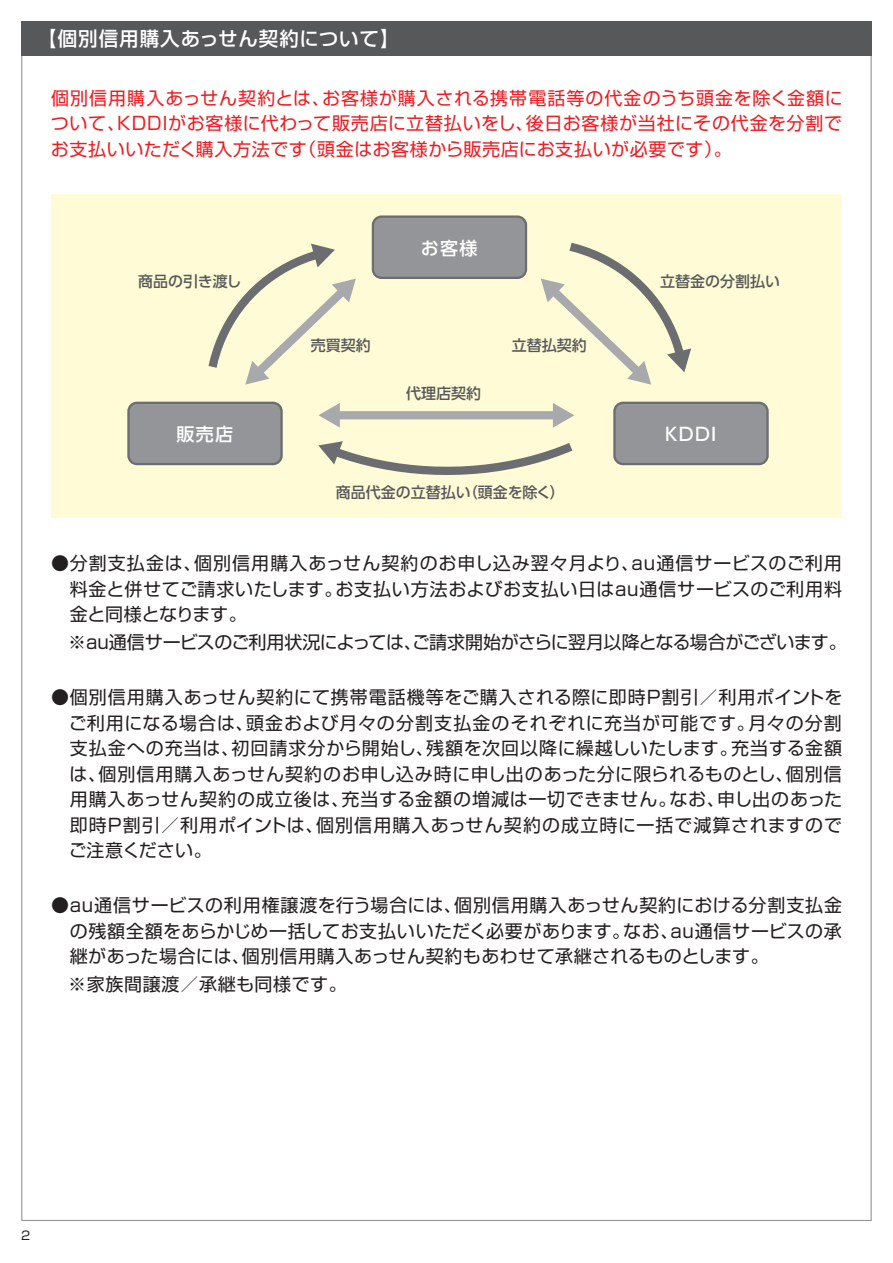
<style>
.page{position:relative;width:893px;height:1263px;background:#fff}
.page>*{position:absolute;margin:0;border:0;box-sizing:border-box;transform-origin:0 0}
.t1{font:500 19.5px "Shin Go Pro";letter-spacing:.05em;color:#fff}
.t2{font:18px/25.5px "Shin Go Pro";letter-spacing:.015em;color:#231f20;text-align:justify}
.t3{font:18px/25.5px "Shin Go Pro";letter-spacing:.03em;color:#ee1d23;text-align:justify}
.t4{font:18px "Shin Go Pro";letter-spacing:-.03em;color:#231f20}
.t5{font:18px "Shin Go Pro";letter-spacing:.04em;color:#231f20}
.t6{font:18px "UD Shin Go Pro Medium 90 pv RKSJ H";letter-spacing:.08em;color:#fff}
.t7{font:15px "UD Shin Go Pro Medium 90 pv RKSJ H";color:#57585a}
.t8{font:12px "Shin Go Pro";color:#231f20}
</style>
<div class="page">
<div style="left:51px;top:194px;width:791px;height:323px;background:#fffbd6"></div>
<div style="left:614px;top:403px;width:153px;height:61px;background:#939598;border-radius:9px"></div>
<div style="left:613px;top:402px;width:156px;height:63px;border:2px solid #6c6d70;border-radius:9px"></div>
<div style="left:128px;top:403px;width:154px;height:61px;background:#939598;border-radius:9px"></div>
<div style="left:127px;top:402px;width:156px;height:63px;border:2px solid #6c6d70;border-radius:9px"></div>
<svg style="left:208px;top:244px;width:148px;height:141px"></svg>
<svg style="left:541px;top:242px;width:150px;height:143px"></svg>
<div style="left:336px;top:411px;width:220px;height:8px;background:#a8a9ad"></div>
<svg style="left:553px;top:403px;width:21px;height:25px"></svg>
<svg style="left:318px;top:403px;width:22px;height:25px"></svg>
<svg style="left:318px;top:441px;width:255px;height:34px"></svg>
<div style="left:373px;top:217px;width:153px;height:61px;background:#939598;border-radius:9px"></div>
<div style="left:372px;top:215px;width:155px;height:64px;border:2px solid #6c6d70;border-radius:9px"></div>
<div style="left:21px;top:22px;width:851px;height:34px;background:#57585a"></div>
<p class="t1" style="left:37px;top:23px;width:364px">【個別信用購入あっせん契約について】</p>
<p class="t3" style="left:51px;top:83px;width:793px">個別信用購入あっせん契約とは、お客様が購入される携帯電話等の代金のうち頭金を除く金額について、KDDIがお客様に代わって販売店に立替払いをし、後日お客様が当社にその代金を分割でお支払いいただく購入方法です（頭金はお客様から販売店にお支払いが必要です）。</p>
<p class="t7" style="left:138px;top:270px;width:105px">商品の引き渡し</p>
<p class="t6" style="left:421px;top:233px;width:58px">お客様</p>
<p class="t7" style="left:311px;top:333px;width:61px">売買契約</p>
<p class="t7" style="left:512px;top:333px;width:76px">立替払契約</p>
<p class="t7" style="left:406px;top:381px;width:76px">代理店契約</p>
<p class="t7" style="left:660px;top:270px;width:122px">立替金の分割払い</p>
<p class="t6" style="left:176px;top:419px;width:58px">販売店</p>
<p class="t6" style="left:665px;top:419px;width:53px">KDDI</p>
<p class="t7" style="left:336px;top:480px;width:231px">商品代金の立替払い（頭金を除く）</p>
<p class="t2" style="left:70px;top:548px;width:774px;text-indent:-19px">●分割支払金は、個別信用購入あっせん契約のお申し込み翌々月より、au通信サービスのご利用料金と併せてご請求いたします。お支払い方法およびお支払い日はau通信サービスのご利用料金と同様となります。</p>
<p class="t4" style="left:68px;top:627px;width:780px">※au通信サービスのご利用状況によっては、ご請求開始がさらに翌月以降となる場合がございます。</p>
<p class="t2" style="left:69px;top:682px;width:775px;text-indent:-18px">●個別信用購入あっせん契約にて携帯電話機等をご購入される際に即時P割引／利用ポイントをご利用になる場合は、頭金および月々の分割支払金のそれぞれに充当が可能です。月々の分割支払金への充当は、初回請求分から開始し、残額を次回以降に繰越しいたします。充当する金額は、個別信用購入あっせん契約のお申し込み時に申し出のあった分に限られるものとし、個別信用購入あっせん契約の成立後は、充当する金額の増減は一切できません。なお、申し出のあった即時P割引／利用ポイントは、個別信用購入あっせん契約の成立時に一括で減算されますのでご注意ください。</p>
<p class="t2" style="left:70px;top:890px;width:774px;text-indent:-19px">●au通信サービスの利用権譲渡を行う場合には、個別信用購入あっせん契約における分割支払金の残額全額をあらかじめ一括してお支払いいただく必要があります。なお、au通信サービスの承継があった場合には、個別信用購入あっせん契約もあわせて承継されるものとします。</p>
<p class="t5" style="left:68px;top:969px;width:280px">※家族間譲渡／承継も同様です。</p>
<p class="t8" style="left:21px;top:1225px;width:11px">2</p>
</div>
